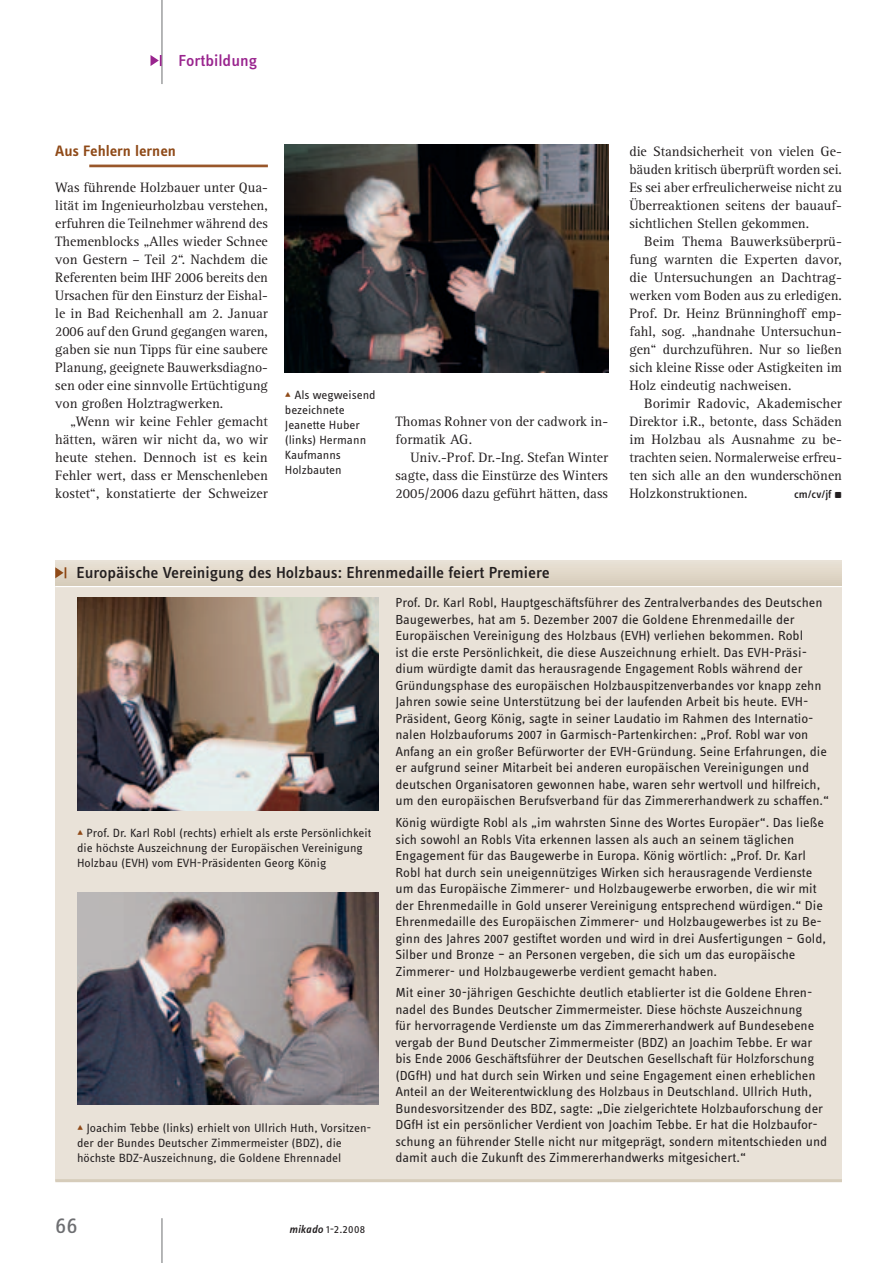
<style>
.page{position:relative;width:893px;height:1263px;background:#fff}
.page>*{position:absolute;margin:0;border:0;box-sizing:border-box;transform-origin:0 0}
.t1{font:24px "Info OT Text";color:#6d6e71;scale:1.05 1}
.t2{font:500 16.5px "Info OT Text";color:#231f20;scale:1.05 1}
.t3{font:500 16.5px "Info OT Text";color:#99248e;scale:1.05 1}
.t4{font:600 15.6px "Info OT Text";color:#8f4a18;scale:1.05 1}
.t5{font:14.1px/18px "Rotis Serif Pro";color:#231f20;text-align:justify}
.t6{font:13.5px/16.5px "Info OT Text";color:#231f20;scale:1.05 1}
.t7{font:12.3px/15px "Info OT Text";color:#231f20;scale:1.05 1}
.t8{font:11.4px "Info OT Text";color:#231f20;scale:1.05 1}
.t9{font:500 11.4px "Info OT Text";color:#231f20;scale:1.05 1}
.s1{color:#8f4a18}
.s2{font-weight:400;font-size:9px}
.s3{font-weight:500;font-style:italic}
</style>
<div class="page">
<hr style="left:162px;top:1218px;width:1px;height:45px;background:#6d6e71">
<hr style="left:162px;top:0;width:1px;height:84px;background:#6d6e71">
<svg style="left:151px;top:55px;width:11px;height:11px"></svg>
<div style="left:55px;top:586px;width:787px;height:595px;background:#e9e2d8"></div>
<hr style="left:55px;top:586px;width:787px;height:1px;background:#fff">
<div style="left:55px;top:560px;width:787px;height:26px;background:linear-gradient(to right,#dfd6c8,#e0d6c8)"></div>
<hr style="left:55px;top:1179px;width:787px;height:3px;background:#d6ccba">
<svg style="left:55px;top:567px;width:11px;height:11px"></svg>
<img style="left:77px;top:598px;width:301px;height:212px">
<img style="left:77px;top:892px;width:301px;height:213px">
<hr style="left:89px;top:165px;width:179px;height:2px;background:#99572a">
<img style="left:285px;top:145px;width:323px;height:227px">
<p class="t3" style="left:179px;top:54px;width:76px">Fortbildung</p>
<p class="t4" style="left:55px;top:145px;width:116px">Aus Fehlern lernen</p>
<p class="t5" style="left:55px;top:179px;width:214px">Was führende Holzbauer unter Qua&shy;lität im Ingenieurholzbau verstehen, erfuhren die Teilnehmer während des Themenblocks „Alles wieder Schnee von Gestern – Teil 2“. Nachdem die Referenten beim IHF 2006 bereits den Ursachen für den Einsturz der Eishal&shy;le in Bad Reichenhall am 2. Januar 2006 auf den Grund gegangen waren, gaben sie nun Tipps für eine saubere Planung, geeignete Bauwerksdiagno&shy;sen oder eine sinnvolle Ertüchtigung von großen Holztragwerken.</p>
<p class="t5" style="left:55px;top:413px;width:214px;text-indent:15px">„Wenn wir keine Fehler gemacht hätten, wären wir nicht da, wo wir heute stehen. Dennoch ist es kein Fehler wert, dass er Menschenleben kostet“, konstatierte der Schweizer</p>
<p class="t5" style="left:395px;top:413px;width:214px">Thomas Rohner von der cadwork in&shy;formatik AG.</p>
<p class="t7" style="left:285px;top:388px;width:88px"><span class="s1">▴</span> Als wegweisend bezeichnete<br>Jeanette Huber (links) Hermann<br>Kaufmanns<br>Holzbauten</p>
<p class="t5" style="left:395px;top:449px;width:214px;text-indent:15px">Univ.-Prof. Dr.-Ing. Stefan Winter sagte, dass die Einstürze des Winters 2005/2006 dazu geführt hätten, dass</p>
<p class="t5" style="left:629px;top:143px;width:214px">die Standsicherheit von vielen Ge&shy;bäuden kritisch überprüft worden sei.<br>Es sei aber erfreulicherweise nicht zu Überreaktionen seitens der bauauf&shy;sichtlichen Stellen gekommen.</p>
<p class="t5" style="left:629px;top:233px;width:214px;text-indent:15px">Beim Thema Bauwerksüberprü&shy;fung warnten die Experten davor, die Untersuchungen an Dachtrag&shy;werken vom Boden aus zu erledigen.<br>Prof. Dr. Heinz Brünninghoff emp&shy;fahl, sog. „handnahe Untersuchun&shy;gen“ durchzuführen. Nur so ließen sich kleine Risse oder Astigkeiten im Holz eindeutig nachweisen.</p>
<p class="t5" style="left:629px;top:395px;width:214px;text-indent:15px">Borimir Radovic, Akademischer Direktor i.R., betonte, dass Schäden im Holzbau als Ausnahme zu be&shy;trachten seien. Normalerweise erfreu&shy;ten sich alle an den wunderschönen Holzkonstruktionen.</p>
<p class="t9" style="left:794px;top:490px;width:47px">cm/cv/jf <span class="s2">▪</span></p>
<p class="t2" style="left:77px;top:566px;width:452px">Europäische Vereinigung des Holzbaus: Ehrenmedaille feiert Premiere</p>
<p class="t7" style="left:77px;top:826px;width:282px"><span class="s1">▴</span> Prof. Dr. Karl Robl (rechts) erhielt als erste Persönlichkeit die höchste Auszeichnung der Europäischen Vereinigung<br>Holzbau (EVH) vom EVH-Präsidenten Georg König</p>
<p class="t7" style="left:77px;top:1121px;width:282px"><span class="s1">▴</span> Joachim Tebbe (links) erhielt von Ullrich Huth, Vorsitzen&shy;der der Bundes Deutscher Zimmermeister (BDZ), die höchste BDZ-Auszeichnung, die Goldene Ehrennadel</p>
<h1 class="t1" style="left:55px;top:1216px;width:23px">66</h1>
<p class="t8" style="left:289px;top:1225px;width:74px"><span class="s3">mikado</span> 1-2.2008</p>
<p class="t6" style="left:395px;top:595px;width:415px">Prof. Dr. Karl Robl, Hauptgeschäftsführer des Zentralverbandes des Deutschen Baugewerbes, hat am 5. Dezember 2007 die Goldene Ehrenmedaille der Europäischen Vereinigung des Holzbaus (EVH) verliehen bekommen. Robl<br>ist die erste Persönlichkeit, die diese Auszeichnung erhielt. Das EVH-Präsi&shy;dium würdigte damit das herausragende Engagement Robls während der Gründungsphase des europäischen Holzbauspitzenverbandes vor knapp zehn Jahren sowie seine Unterstützung bei der laufenden Arbeit bis heute. EVH-Präsident, Georg König, sagte in seiner Laudatio im Rahmen des Internatio&shy;nalen Holzbauforums 2007 in Garmisch-Partenkirchen: „Prof. Robl war von Anfang an ein großer Befürworter der EVH-Gründung. Seine Erfahrungen, die er aufgrund seiner Mitarbeit bei anderen europäischen Vereinigungen und deutschen Organisatoren gewonnen habe, waren sehr wertvoll und hilfreich, um den europäischen Berufsverband für das Zimmererhandwerk zu schaffen.“</p>
<p class="t6" style="left:395px;top:815px;width:412px">König würdigte Robl als „im wahrsten Sinne des Wortes Europäer“. Das ließe sich sowohl an Robls Vita erkennen lassen als auch an seinem täglichen Engagement für das Baugewerbe in Europa. König wörtlich: „Prof. Dr. Karl Robl hat durch sein uneigennütziges Wirken sich herausragende Verdienste um das Europäische Zimmerer- und Holzbaugewerbe erworben, die wir mit der Ehrenmedaille in Gold unserer Vereinigung entsprechend würdigen.“ Die Ehrenmedaille des Europäischen Zimmerer- und Holzbaugewerbes ist zu Be&shy;ginn des Jahres 2007 gestiftet worden und wird in drei Ausfertigungen – Gold, Silber und Bronze – an Personen vergeben, die sich um das europäische Zimmerer- und Holzbaugewerbe verdient gemacht haben.</p>
<p class="t6" style="left:395px;top:985px;width:413px">Mit einer 30-jährigen Geschichte deutlich etablierter ist die Goldene Ehren&shy;nadel des Bundes Deutscher Zimmermeister. Diese höchste Auszeichnung<br>für hervorragende Verdienste um das Zimmererhandwerk auf Bundesebene vergab der Bund Deutscher Zimmermeister (BDZ) an Joachim Tebbe. Er war bis Ende 2006 Geschäftsführer der Deutschen Gesellschaft für Holzforschung (DGfH) und hat durch sein Wirken und seine Engagement einen erheblichen Anteil an der Weiterentwicklung des Holzbaus in Deutschland. Ullrich Huth, Bundesvorsitzender des BDZ, sagte: „Die zielgerichtete Holzbauforschung der DGfH ist ein persönlicher Verdient von Joachim Tebbe. Er hat die Holzbaufor&shy;schung an führender Stelle nicht nur mitgeprägt, sondern mitentschieden und damit auch die Zukunft des Zimmererhandwerks mitgesichert.“</p>
</div>
